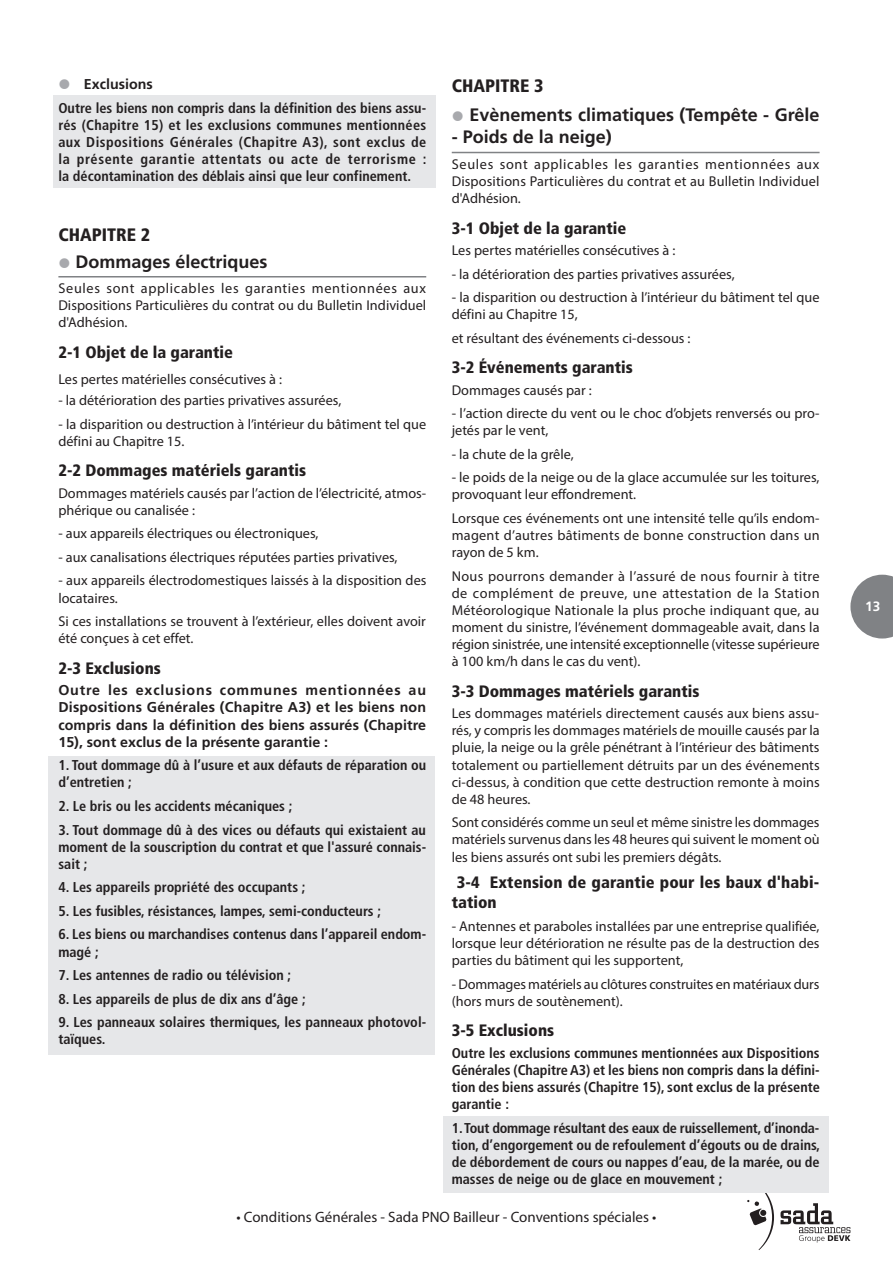
<style>
.page{position:relative;width:893px;height:1263px;background:#fff}
.page>*{position:absolute;margin:0;border:0;box-sizing:border-box;transform-origin:0 0}
.t1{font:700 18px "Frutiger LT Std";color:#231f20}
.t2{font:900 condensed 18px "Frutiger LT Std";color:#231f20}
.t3{font:900 condensed 16.5px/19.8px "Frutiger LT Std";color:#231f20}
.t4{font:15px "Myriad Pro";color:#231f20}
.t5{font:14.25px/17.1px "Myriad Pro";color:#231f20}
.t6{font:700 condensed 14.25px/17.1px "Frutiger LT Std";color:#231f20;text-align:justify}
.t7{font:700 14.25px/17.1px "Frutiger LT Std";color:#231f20;text-align:justify}
.t8{font:700 13.5px "Frutiger LT Std";color:#fff}
</style>
<div class="page">
<svg style="left:850px;top:575px;width:43px;height:63px"></svg>
<svg style="left:780px;top:1203px;width:70px;height:39px"></svg>
<svg style="left:747px;top:1193px;width:27px;height:57px"></svg>
<div style="left:443px;top:1116px;width:386px;height:77px;background:#e6e7e9"></div>
<div style="left:48px;top:757px;width:387px;height:298px;background:#e6e7e9"></div>
<div style="left:54px;top:96px;width:382px;height:92px;background:#e6e7e9"></div>
<hr style="left:58px;top:276px;width:368px;height:1px;background:#808285">
<hr style="left:452px;top:152px;width:368px;height:1px;background:#808285">
<p class="t7" style="left:84px;top:76px;width:70px">Exclusions</p>
<p class="t6" style="left:58px;top:99px;width:370px">Outre les biens non compris dans la définition des biens assu&shy;rés (Chapitre 15) et les exclusions communes mentionnées aux Dispositions Générales (Chapitre A3), sont exclus de la présente garantie attentats ou acte de terrorisme : la décontamination des déblais ainsi que leur confinement.</p>
<p class="t2" style="left:58px;top:224px;width:93px">CHAPITRE 2</p>
<p class="t1" style="left:75px;top:251px;width:194px">Dommages électriques</p>
<p class="t5" style="left:58px;top:280px;width:369px;text-align:justify">Seules sont applicables les garanties mentionnées aux Dispositions Particulières du contrat ou du Bulletin Individuel d'Adhésion.</p>
<p class="t3" style="left:58px;top:342px;width:176px">2-1 Objet de la garantie</p>
<p class="t5" style="left:58px;top:370px;width:225px">Les pertes matérielles consécutives à :</p>
<p class="t5" style="left:58px;top:391px;width:284px">- la détérioration des parties privatives assurées,</p>
<p class="t5" style="left:58px;top:415px;width:369px">- la disparition ou destruction à l’intérieur du bâtiment tel que défini au Chapitre 15.</p>
<p class="t3" style="left:58px;top:461px;width:249px">2-2 Dommages matériels garantis</p>
<p class="t5" style="left:58px;top:484px;width:369px">Dommages matériels causés par l’action de l’électricité, atmos&shy;phérique ou canalisée :</p>
<p class="t5" style="left:58px;top:525px;width:262px">- aux appareils électriques ou électroniques,</p>
<p class="t5" style="left:58px;top:548px;width:341px">- aux canalisations électriques réputées parties privatives,</p>
<p class="t5" style="left:58px;top:572px;width:370px">- aux appareils électrodomestiques laissés à la disposition des locataires.</p>
<p class="t5" style="left:58px;top:613px;width:369px">Si ces installations se trouvent à l’extérieur, elles doivent avoir été conçues à cet effet.</p>
<p class="t3" style="left:58px;top:658px;width:104px">2-3 Exclusions</p>
<p class="t7" style="left:58px;top:682px;width:369px">Outre les exclusions communes mentionnées au Dispositions Générales (Chapitre A3) et les biens non compris dans la définition des biens assurés (Chapitre 15), sont exclus de la présente garantie :</p>
<p class="t6" style="left:58px;top:757px;width:369px">1. Tout dommage dû à l’usure et aux défauts de réparation ou d’entretien ;</p>
<p class="t6" style="left:58px;top:797px;width:235px">2. Le bris ou les accidents mécaniques ;</p>
<p class="t6" style="left:58px;top:821px;width:369px">3. Tout dommage dû à des vices ou défauts qui existaient au moment de la souscription du contrat et que l'assuré connais&shy;sait ;</p>
<p class="t6" style="left:58px;top:879px;width:249px">4. Les appareils propriété des occupants ;</p>
<p class="t6" style="left:58px;top:902px;width:324px">5. Les fusibles, résistances, lampes, semi-conducteurs ;</p>
<p class="t6" style="left:58px;top:926px;width:369px">6. Les biens ou marchandises contenus dans l’appareil endom&shy;magé ;</p>
<p class="t6" style="left:58px;top:967px;width:234px">7. Les antennes de radio ou télévision ;</p>
<p class="t6" style="left:58px;top:990px;width:249px">8. Les appareils de plus de dix ans d’âge ;</p>
<p class="t6" style="left:58px;top:1014px;width:369px">9. Les panneaux solaires thermiques, les panneaux photovol&shy;taïques.</p>
<p class="t2" style="left:452px;top:75px;width:93px">CHAPITRE 3</p>
<p class="t1" style="left:469px;top:104px;width:352px">Evènements climatiques (Tempête - Grêle</p>
<p class="t1" style="left:452px;top:126px;width:162px">- Poids de la neige)</p>
<p class="t5" style="left:452px;top:155px;width:369px;text-align:justify">Seules sont applicables les garanties mentionnées aux Dispositions Particulières du contrat et au Bulletin Individuel d'Adhésion.</p>
<p class="t3" style="left:452px;top:218px;width:176px">3-1 Objet de la garantie</p>
<p class="t5" style="left:452px;top:241px;width:225px">Les pertes matérielles consécutives à :</p>
<p class="t5" style="left:452px;top:265px;width:284px">- la détérioration des parties privatives assurées,</p>
<p class="t5" style="left:452px;top:288px;width:369px">- la disparition ou destruction à l’intérieur du bâtiment tel que défini au Chapitre 15,</p>
<p class="t5" style="left:452px;top:329px;width:240px">et résultant des événements ci-dessous :</p>
<p class="t3" style="left:452px;top:357px;width:183px">3-2 Événements garantis</p>
<p class="t5" style="left:452px;top:381px;width:141px">Dommages causés par :</p>
<p class="t5" style="left:452px;top:404px;width:369px">- l’action directe du vent ou le choc d’objets renversés ou pro&shy;jetés par le vent,</p>
<p class="t5" style="left:452px;top:445px;width:123px">- la chute de la grêle,</p>
<p class="t5" style="left:452px;top:469px;width:369px">- le poids de la neige ou de la glace accumulée sur les toitures, provoquant leur effondrement.</p>
<p class="t5" style="left:452px;top:509px;width:369px;text-align:justify">Lorsque ces événements ont une intensité telle qu’ils endom&shy;magent d’autres bâtiments de bonne construction dans un rayon de 5 km.</p>
<p class="t5" style="left:452px;top:567px;width:369px;text-align:justify">Nous pourrons demander à l’assuré de nous fournir à titre de complément de preuve, une attestation de la Station Météorologique Nationale la plus proche indiquant que, au moment du sinistre, l’événement dommageable avait, dans la région sinistrée, une intensité exceptionnelle (vitesse supérieure à 100 km/h dans le cas du vent).</p>
<p class="t3" style="left:452px;top:681px;width:249px">3-3 Dommages matériels garantis</p>
<p class="t5" style="left:452px;top:704px;width:369px;text-align:justify">Les dommages matériels directement causés aux biens assu&shy;rés, y compris les dommages matériels de mouille causés par la pluie, la neige ou la grêle pénétrant à l’intérieur des bâtiments totalement ou partiellement détruits par un des événements ci-dessus, à condition que cette destruction remonte à moins de 48 heures.</p>
<p class="t5" style="left:452px;top:814px;width:369px;text-align:justify">Sont considérés comme un seul et même sinistre les dommages matériels survenus dans les 48 heures qui suivent le moment où les biens assurés ont subi les premiers dégâts.</p>
<p class="t3" style="left:452px;top:872px;width:369px;text-indent:5px">3-4 Extension de garantie pour les baux d'habi&shy;tation</p>
<p class="t5" style="left:452px;top:917px;width:369px;text-align:justify">- Antennes et paraboles installées par une entreprise qualifiée, lorsque leur détérioration ne résulte pas de la destruction des parties du bâtiment qui les supportent,</p>
<p class="t5" style="left:452px;top:975px;width:369px">- Dommages matériels au clôtures construites en matériaux durs (hors murs de soutènement).</p>
<p class="t3" style="left:452px;top:1021px;width:104px">3-5 Exclusions</p>
<p class="t6" style="left:452px;top:1044px;width:370px">Outre les exclusions communes mentionnées aux Dispositions Générales (Chapitre A3) et les biens non compris dans la défini&shy;tion des biens assurés (Chapitre 15), sont exclus de la présente garantie :</p>
<p class="t6" style="left:452px;top:1119px;width:370px">1. Tout dommage résultant des eaux de ruissellement, d’inonda&shy;tion, d’engorgement ou de refoulement d’égouts ou de drains, de débordement de cours ou nappes d’eau, de la marée, ou de masses de neige ou de glace en mouvement ;</p>
<p class="t4" style="left:236px;top:1207px;width:422px">• Conditions Générales - Sada PNO Bailleur - Conventions spéciales •</p>
<p class="t8" style="left:865px;top:599px;width:17px">13</p>
</div>
